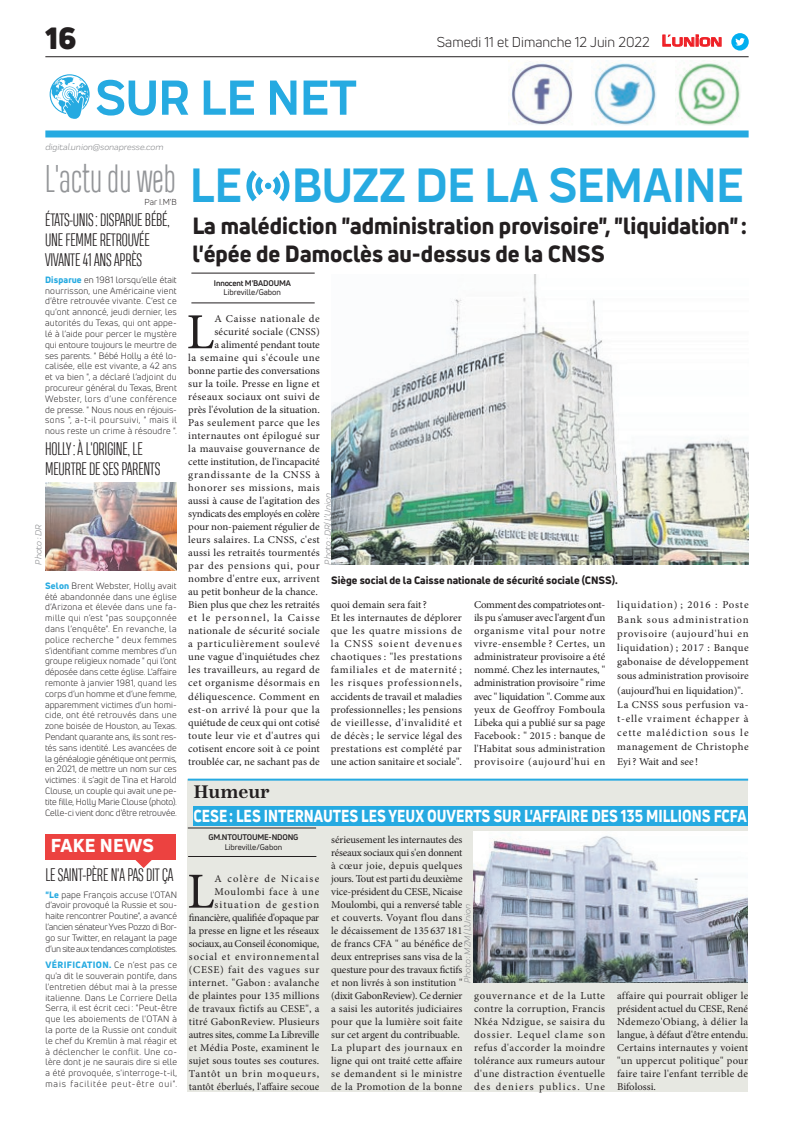
<style>
.page{position:relative;width:794px;height:1129px;background:#fff}
.page>*{position:absolute;margin:0;border:0;box-sizing:border-box;transform-origin:0 0}
.t1{font:700 51px "Praktika";color:#26aae1}
.t2{font:50.5px "Minion Pro";color:#231f20}
.t3{font:700 50px "Praktika";color:#26aae1;scale:.95 1}
.t4{font:300 36px "Heading Compressed Pro";color:#939598;scale:.91 1}
.t5{font:900 30px "Uni Neue";color:#231f20}
.t6{font:800 23px/27.6px "Uni Neue";color:#231f20}
.t7{font:800 18.3px "Uni Neue";letter-spacing:.01em;color:#fff}
.t8{font:600 18px "Scotch Text";color:#231f20}
.t9{font:300 17px/20.4px "Heading Compressed Pro";letter-spacing:-.01em;color:#231f20}
.t10{font:800 17px "Uni Neue";color:#fff;scale:.83 1}
.t11{font:14px "Uni Neue";color:#231f20}
.t12{font:10.5px/13px "Minion Pro";letter-spacing:.02em;color:#231f20;text-align:justify}
.t13{font:10.5px/13px "Minion Pro";color:#231f20}
.t14{font:10.5px/14.2px "Minion Pro";letter-spacing:.04em;color:#231f20}
.t15{font:800 10.5px "Uni Neue";color:#231f20}
.t16{font:9px/10.8px "Uni Neue";letter-spacing:.005em;color:#231f20;text-align:justify}
.t17{font:italic 9px "Praktika";color:#818386}
.t18{font:8.5px "Uni Neue";color:#231f20}
.t19{font:700 8px "Uni Neue";letter-spacing:-.02em;color:#231f20}
.t20{font:8px "Uni Neue";color:#231f20}
.s1{font-family:"Eurostile";font-weight:600;font-size:14.9px;color:#ee1d23}
.s2{font-family:"Eurostile";font-weight:600;font-size:11.4px;color:#ee1d23}
.s3{font-weight:800;color:#26aae1}
</style>
<div class="page">
<hr style="left:45px;top:56px;width:703px;height:1px;background:#231f20">
<div style="left:45px;top:130px;width:703px;height:7px;background:#26aae1"></div>
<svg style="left:662px;top:34px;width:60px;height:13px"></svg>
<div style="left:731px;top:33px;width:17px;height:18px;background:#00aeef;border-radius:50%"></div>
<svg style="left:735px;top:38px;width:10px;height:8px"></svg>
<img style="left:508px;top:62px;width:65px;height:63px">
<img style="left:593px;top:62px;width:64px;height:64px">
<img style="left:675px;top:62px;width:66px;height:64px">
<svg style="left:50px;top:74px;width:40px;height:45px"></svg>
<div style="left:188px;top:779px;width:560px;height:312px;background:#e7e8e2"></div>
<hr style="left:188px;top:778px;width:560px;height:2px;background:#26aae1">
<svg style="left:246px;top:170px;width:43px;height:31px"></svg>
<div style="left:45px;top:834px;width:131px;height:26px;background:#ec4240"></div>
<svg style="left:135px;top:860px;width:17px;height:7px"></svg>
<img style="left:45px;top:482px;width:132px;height:88px">
<div style="left:193px;top:806px;width:555px;height:19px;background:#26aae1"></div>
<hr style="left:188px;top:855px;width:128px;height:1px;background:#231f20">
<hr style="left:188px;top:827px;width:128px;height:1px;background:#231f20">
<img style="left:473px;top:831px;width:274px;height:151px">
<hr style="left:191px;top:302px;width:124px;height:1px;background:#231f20">
<hr style="left:191px;top:273px;width:124px;height:1px;background:#231f20">
<img style="left:331px;top:274px;width:417px;height:290px">
<h3 class="t5" style="left:45px;top:17px;width:33px">16</h3>
<h3 class="t11" style="left:437px;top:33px;width:287px">Samedi 11 et Dimanche 12 Juin 2022 <span class="s1">L</span><span class="s2">UNION</span></h3>
<h1 class="t1" style="left:95px;top:57px;width:263px">SUR LE NET</h1>
<p class="t17" style="left:45px;top:140px;width:120px">digital.union@sonapresse.com</p>
<h3 class="t4" style="left:45px;top:158px;width:145px">L'actu du web</h3>
<p class="t18" style="left:144px;top:197px;width:34px">Par I.M'B</p>
<h3 class="t9" style="left:45px;top:211px;width:126px">ÉTATS-UNIS: DISPARUE BÉBÉ,<br>UNE FEMME RETROUVÉE<br>VIVANTE 41 ANS APRÈS</h3>
<p class="t16" style="left:45px;top:274px;width:133px"><span class="s3">Disparue</span> en 1981 lorsqu’elle était nourrisson, une Américaine vient d’être retrouvée vivante. C’est ce qu’ont annoncé, jeudi dernier, les autorités du Texas, qui ont appe&shy;lé à l’aide pour percer le mystère qui entoure toujours le meurtre de ses parents. " Bébé Holly a été lo&shy;calisée, elle est vivante, a 42 ans et va bien ", a déclaré l’adjoint du procureur général du Texas, Brent Webster, lors d’une conférence de presse. " Nous nous en réjouis&shy;sons ", a-t-il poursuivi, " mais il nous reste un crime à résoudre ".</p>
<h3 class="t9" style="left:45px;top:440px;width:117px">HOLLY: À L'ORIGINE, LE<br>MEURTRE DE SES PARENTS</h3>
<p class="t17" style="left:32px;top:564px;width:41px;rotate:-90deg">Photo : DR</p>
<p class="t16" style="left:45px;top:580px;width:133px"><span class="s3">Selon</span> Brent Webster, Holly avait été abandonnée dans une église d’Arizona et élevée dans une fa&shy;mille qui n’est "pas soupçonnée dans l’enquête". En revanche, la police recherche " deux femmes s’identifiant comme membres d’un groupe religieux nomade " qui l’ont déposée dans cette église. L'affaire remonte à janvier 1981, quand les corps d’un homme et d’une femme, apparemment victimes d’un homi&shy;cide, ont été retrouvés dans une zone boisée de Houston, au Texas.<br>Pendant quarante ans, ils sont res&shy;tés sans identité. Les avancées de la généalogie génétique ont permis, en 2021, de mettre un nom sur ces victimes : il s’agit de Tina et Harold Clouse, un couple qui avait une pe&shy;tite fille, Holly Marie Clouse (photo).<br>Celle-ci vient donc d'être retrouvée.</p>
<h3 class="t7" style="left:51px;top:833px;width:105px">FAKE NEWS</h3>
<h3 class="t9" style="left:45px;top:866px;width:129px">LE SAINT-PÈRE N'A PAS DIT ÇA</h3>
<p class="t16" style="left:45px;top:888px;width:133px"><span class="s3">"Le</span> pape François accuse l'OTAN d'avoir provoqué la Russie et sou&shy;haite rencontrer Poutine", a avancé l’ancien sénateur Yves Pozzo di Bor&shy;go sur Twitter, en relayant la page d’un site aux tendances complotistes.</p>
<p class="t16" style="left:45px;top:959px;width:133px"><span class="s3">VÉRIFICATION.</span> Ce n’est pas ce qu'a dit le souverain pontife, dans l'entretien début mai à la presse italienne. Dans Le Corriere Della Serra, il est écrit ceci : "Peut-être que les aboiements de l'OTAN à la porte de la Russie ont conduit le chef du Kremlin à mal réagir et à déclencher le conflit. Une co&shy;lère dont je ne saurais dire si elle a été provoquée, s'interroge-t-il, mais facilitée peut-être oui".</p>
<h3 class="t3" style="left:190px;top:146px;width:584px">LE BUZZ DE LA SEMAINE</h3>
<h3 class="t6" style="left:192px;top:212px;width:556px">La malédiction "administration provisoire", "liquidation": l'épée de Damoclès au-dessus de la CNSS</h3>
<p class="t19" style="left:214px;top:278px;width:78px">Innocent M'BADOUMA</p>
<p class="t20" style="left:224px;top:287px;width:59px">Libreville/Gabon</p>
<p class="t12" style="left:188px;top:312px;width:133px;text-align:right">A Caisse nationale de sécurité sociale (CNSS)<br>a alimenté pendant toute<br>la semaine qui s'écoule une bonne partie des conversations sur la toile. Presse en ligne et réseaux sociaux ont suivi de près l'évolution de la situation.<br>Pas seulement parce que les internautes ont épilogué sur la mauvaise gouvernance de cette institution, de l'incapacité grandissante de la CNSS à honorer ses missions, mais aussi à cause de l'agitation des syndicats des employés en colère pour non-paiement régulier de leurs salaires. La CNSS, c'est aussi les retraités tourmentés par des pensions qui, pour nombre d'entre eux, arrivent au petit bonheur de la chance.<br>Bien plus que chez les retraités et le personnel, la Caisse nationale de sécurité sociale a particulièrement soulevé une vague d'inquiétudes chez les travailleurs, au regard de cet organisme désormais en déliquescence. Comment en est-on arrivé là pour que la quiétude de ceux qui ont cotisé toute leur vie et d'autres qui cotisent encore soit à ce point troublée car, ne sachant pas de</p>
<h2 class="t2" style="left:186px;top:298px;width:29px">L</h2>
<p class="t17" style="left:321px;top:564px;width:73px;rotate:-90deg">Photo : DR/ L’Union</p>
<p class="t15" style="left:331px;top:573px;width:288px">Siège social de la Caisse nationale de sécurité sociale (CNSS).</p>
<p class="t12" style="left:331px;top:598px;width:133px;text-align:left">quoi demain sera fait?<br>Et les internautes de déplorer que les quatre missions de la CNSS soient devenues chaotiques : "les prestations familiales et de maternité ; les risques professionnels, accidents de travail et maladies professionnelles; les pensions de vieillesse, d'invalidité et de décès; le service légal des prestations est complété par une action sanitaire et sociale".</p>
<p class="t12" style="left:474px;top:598px;width:133px">Comment des compatriotes ont&shy;ils pu s'amuser avec l'argent d'un organisme vital pour notre vivre-ensemble ? Certes, un administrateur provisoire a été nommé. Chez les internautes, " administration provisoire " rime avec " liquidation ". Comme aux yeux de Geoffroy Fomboula Libeka qui a publié sur sa page Facebook : " 2015 : banque de l'Habitat sous administration provisoire (aujourd'hui en</p>
<p class="t14" style="left:617px;top:598px;width:133px">liquidation) ; 2016 : Poste<br>Bank sous administration provisoire (aujourd'hui en liquidation) ; 2017 : Banque gabonaise de développement sous administration provisoire (aujourd'hui en liquidation)".<br>La CNSS sous perfusion va&shy;t-elle vraiment échapper à cette malédiction sous le management de Christophe<br>Eyi? Wait and see !</p>
<h3 class="t8" style="left:193px;top:781px;width:78px">Humeur</h3>
<p class="t19" style="left:208px;top:831px;width:91px">GM.NTOUTOUME-NDONG</p>
<p class="t20" style="left:225px;top:842px;width:59px">Libreville/Gabon</p>
<h3 class="t10" style="left:193px;top:804px;width:668px">CESE: LES INTERNAUTES LES YEUX OUVERTS SUR L'AFFAIRE DES 135 MILLIONS FCFA</h3>
<p class="t13" style="left:331px;top:832px;width:133px">sérieusement les internautes des réseaux sociaux qui s'en donnent à cœur joie, depuis quelques jours. Tout est parti du deuxième vice-président du CESE, Nicaise<br>Moulombi, qui a renversé table et couverts. Voyant flou dans le décaissement de 135 637 181 de francs CFA " au bénéfice de deux entreprises sans visa de la questure pour des travaux fictifs et non livrés à son institution " (dixit GabonReview). Ce dernier a saisi les autorités judiciaires pour que la lumière soit faite sur cet argent du contribuable.<br>La plupart des journaux en ligne qui ont traité cette affaire se demandent si le ministre de la Promotion de la bonne</p>
<p class="t12" style="left:189px;top:871px;width:132px;text-align:right">A colère de Nicaise<br>Moulombi face à une situation de gestion financière, qualifiée d'opaque par la presse en ligne et les réseaux sociaux, au Conseil économique, social et environnemental (CESE) fait des vagues sur internet. "Gabon : avalanche de plaintes pour 135 millions de travaux fictifs au CESE", a titré GabonReview. Plusieurs autres sites, comme La Libreville et Média Poste, examinent le sujet sous toutes ses coutures.<br>Tantôt un brin moqueurs, tantôt éberlués, l'affaire secoue</p>
<h2 class="t2" style="left:187px;top:857px;width:29px">L</h2>
<p class="t17" style="left:461px;top:982px;width:81px;rotate:-90deg">Photo : MZM/ L’Union</p>
<p class="t12" style="left:474px;top:988px;width:133px">gouvernance et de la Lutte contre la corruption, Francis Nkéa Ndzigue, se saisira du dossier. Lequel clame son refus d'accorder la moindre tolérance aux rumeurs autour d'une distraction éventuelle des deniers publics. Une</p>
<p class="t12" style="left:617px;top:988px;width:132px">affaire qui pourrait obliger le président actuel du CESE, René Ndemezo'Obiang, à délier la langue, à défaut d'être entendu.<br>Certains internautes y voient "un uppercut politique" pour faire taire l'enfant terrible de Bifolossi.</p>
</div>
